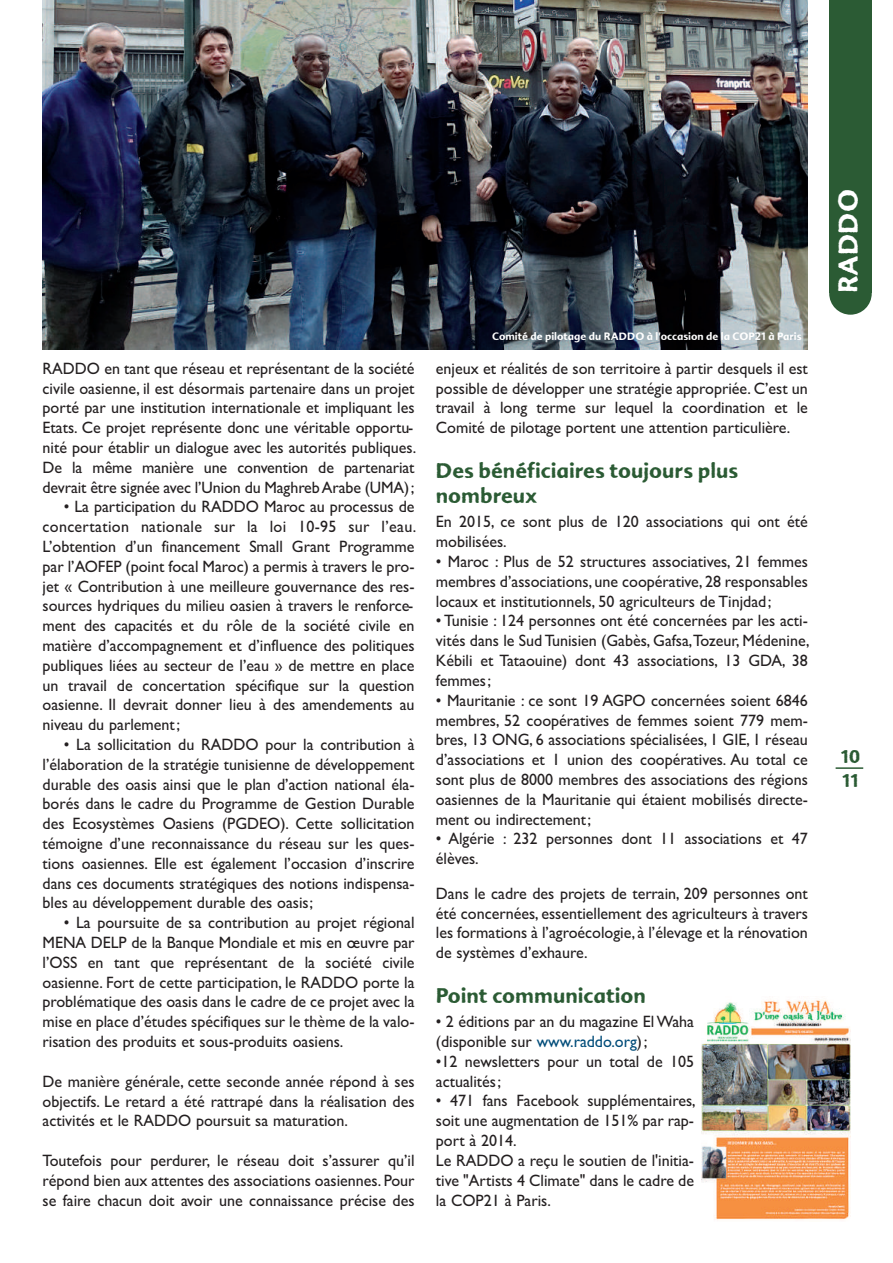
<style>
.page{position:relative;width:893px;height:1263px;background:#fff}
.page>*{position:absolute;margin:0;border:0;box-sizing:border-box;transform-origin:0 0}
.t1{font:27px "Advert Rough Three";color:#fff}
.t2{font:21px/25.2px "Advert Rough Three";color:#2b5b34}
.t3{font:18px/24px "Advert Rough Three";color:#2b5b34}
.t4{font:16.5px/19.8px "Gill Sans";color:#231f20;text-align:justify}
.t5{font:10.5px "Advert Rough Three";color:#fff}
.s1{color:#004c79}
</style>
<div class="page">
<hr style="left:836px;top:767px;width:27px;height:2px;background:#2b5b34">
<div style="left:829px;top:0;width:43px;height:293px;background:#2b5b34"></div>
<div style="left:829px;top:272px;width:43px;height:43px;background:#2b5b34;border-radius:50%"></div>
<img style="left:43px;top:0;width:765px;height:349px">
<img style="left:702px;top:999px;width:148px;height:221px">
<p class="t4" style="left:43px;top:358px;width:375px;text-align:left">RADDO en tant que réseau et représentant de la société civile oasienne, il est désormais partenaire dans un projet porté par une institution internationale et impliquant les Etats. Ce projet représente donc une véritable opportu&shy;nité pour établir un dialogue avec les autorités publiques.<br>De la même manière une convention de partenariat devrait être signée avec l’Union du MaghrebArabe (UMA);</p>
<p class="t4" style="left:43px;top:497px;width:375px;text-align:left;text-indent:21px">• La participation du RADDO Maroc au processus de concertation nationale sur la loi 10-95 sur l’eau.<br>L’obtention d’un financement Small Grant Programme par l’AOFEP (point focal Maroc) a permis à travers le pro&shy;jet « Contribution à une meilleure gouvernance des res&shy;sources hydriques du milieu oasien à travers le renforce&shy;ment des capacités et du rôle de la société civile en matière d’accompagnement et d’influence des politiques publiques liées au secteur de l’eau » de mettre en place un travail de concertation spécifique sur la question oasienne. Il devrait donner lieu à des amendements au niveau du parlement;</p>
<p class="t4" style="left:43px;top:734px;width:374px;text-indent:21px">• La sollicitation du RADDO pour la contribution à l’élaboration de la stratégie tunisienne de développement durable des oasis ainsi que le plan d’action national éla&shy;borés dans le cadre du Programme de Gestion Durable des Ecosystèmes Oasiens (PGDEO). Cette sollicitation témoigne d’une reconnaissance du réseau sur les ques&shy;tions oasiennes. Elle est également l’occasion d’inscrire dans ces documents stratégiques des notions indispensa&shy;bles au développement durable des oasis;</p>
<p class="t4" style="left:43px;top:913px;width:374px;text-indent:21px">• La poursuite de sa contribution au projet régional MENA DELP de la Banque Mondiale et mis en œuvre par l’OSS en tant que représentant de la société civile oasienne. Fort de cette participation, le RADDO porte la problématique des oasis dans le cadre de ce projet avec la mise en place d’études spécifiques sur le thème de la valo&shy;risation des produits et sous-produits oasiens.</p>
<p class="t4" style="left:43px;top:1071px;width:374px">De manière générale, cette seconde année répond à ses objectifs. Le retard a été rattrapé dans la réalisation des activités et le RADDO poursuit sa maturation.</p>
<p class="t4" style="left:43px;top:1150px;width:374px">Toutefois pour perdurer, le réseau doit s’assurer qu’il répond bien aux attentes des associations oasiennes. Pour se faire chacun doit avoir une connaissance précise des</p>
<p class="t5" style="left:492px;top:330px;width:311px">Comité de pilotage du RADDO à l'occasion de la COP21 à Paris</p>
<p class="t4" style="left:436px;top:358px;width:374px">enjeux et réalités de son territoire à partir desquels il est possible de développer une stratégie appropriée. C’est un travail à long terme sur lequel la coordination et le Comité de pilotage portent une attention particulière.</p>
<p class="t2" style="left:436px;top:458px;width:304px">Des bénéficiaires toujours plus nombreux</p>
<p class="t4" style="left:436px;top:512px;width:374px">En 2015, ce sont plus de 120 associations qui ont été mobilisées.</p>
<p class="t4" style="left:436px;top:551px;width:374px">• Maroc : Plus de 52 structures associatives, 21 femmes membres d’associations, une coopérative, 28 responsables locaux et institutionnels, 50 agriculteurs de Tinjdad;</p>
<p class="t4" style="left:436px;top:611px;width:375px">• Tunisie : 124 personnes ont été concernées par les acti&shy;vités dans le SudTunisien (Gabès, Gafsa,Tozeur, Médenine, Kébili et Tataouine) dont 43 associations, 13 GDA, 38 femmes;</p>
<p class="t4" style="left:436px;top:690px;width:374px">• Mauritanie : ce sont 19 AGPO concernées soient 6846 membres, 52 coopératives de femmes soient 779 mem&shy;bres, 13 ONG, 6 associations spécialisées, 1 GIE, 1 réseau d’associations et 1 union des coopératives. Au total ce sont plus de 8000 membres des associations des régions oasiennes de la Mauritanie qui étaient mobilisés directe&shy;ment ou indirectement;</p>
<p class="t4" style="left:436px;top:829px;width:374px">• Algérie : 232 personnes dont 11 associations et 47 élèves.</p>
<p class="t4" style="left:436px;top:883px;width:374px">Dans le cadre des projets de terrain, 209 personnes ont été concernées, essentiellement des agriculteurs à travers les formations à l’agroécologie, à l’élevage et la rénovation de systèmes d’exhaure.</p>
<p class="t2" style="left:436px;top:983px;width:211px">Point communication</p>
<p class="t4" style="left:436px;top:1012px;width:260px">• 2 éditions par an du magazine ElWaha (disponible sur <span class="s1">www.raddo.org</span>);</p>
<p class="t4" style="left:436px;top:1051px;width:260px">•12 newsletters pour un total de 105 actualités;</p>
<p class="t4" style="left:436px;top:1091px;width:261px;text-align:left">• 471 fans Facebook supplémentaires, soit une augmentation de 151% par rap&shy;port à 2014.<br>Le RADDO a reçu le soutien de l'initia&shy;tive "Artists 4 Climate" dans le cadre de la COP21 à Paris.</p>
<h1 class="t1" style="left:833px;top:293px;width:106px;rotate:-90deg">RADDO</h1>
<p class="t3" style="left:841px;top:744px;width:21px">10<br>11</p>
</div>
